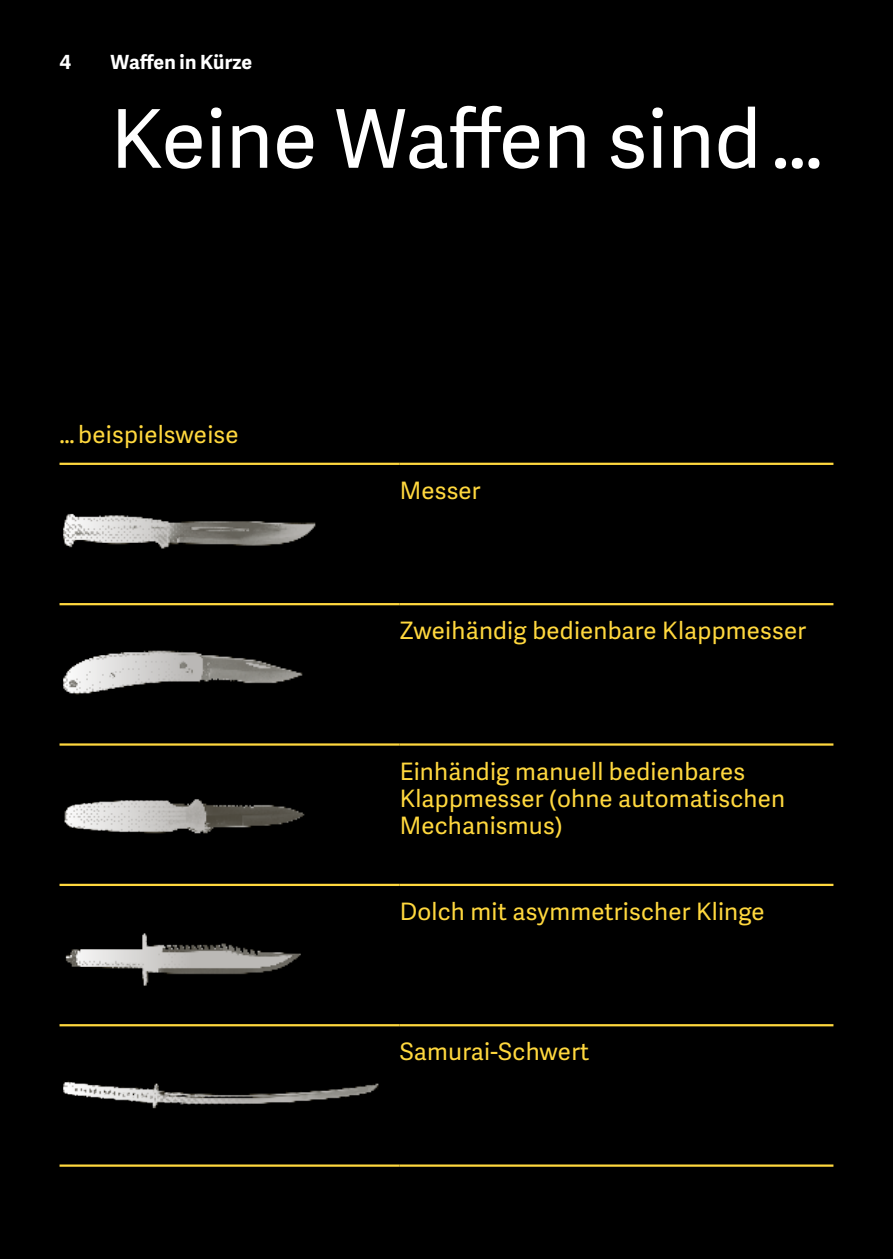
<style>
.page{position:relative;width:893px;height:1259px;background:#000}
.page>*{position:absolute;margin:0;border:0;box-sizing:border-box;transform-origin:0 0}
._100_titel_24_WH{font:81px "Adelle Sans";color:#fff}
._501_legendentext-8{font:24px/27px "Adelle Sans";letter-spacing:.01em;color:#ffd83e}
._00_kolumnentitel-6{font:700 19.5px "Adelle Sans";letter-spacing:.01em;color:#fff}
</style>
<div class="page">
<hr style="left:60px;top:463px;width:340px;height:2px;background:#ffd83e">
<hr style="left:400px;top:463px;width:433px;height:2px;background:#ffd83e">
<hr style="left:60px;top:603px;width:340px;height:2px;background:#ffd83e">
<hr style="left:400px;top:603px;width:433px;height:2px;background:#ffd83e">
<hr style="left:60px;top:743px;width:340px;height:2px;background:#ffd83e">
<hr style="left:400px;top:743px;width:433px;height:2px;background:#ffd83e">
<hr style="left:60px;top:883px;width:340px;height:3px;background:#ffd83e">
<hr style="left:400px;top:883px;width:433px;height:3px;background:#ffd83e">
<hr style="left:60px;top:1024px;width:340px;height:2px;background:#ffd83e">
<hr style="left:400px;top:1024px;width:433px;height:2px;background:#ffd83e">
<hr style="left:60px;top:1164px;width:340px;height:2px;background:#ffd83e">
<hr style="left:400px;top:1164px;width:433px;height:2px;background:#ffd83e">
<img style="left:63px;top:513px;width:253px;height:36px">
<img style="left:63px;top:650px;width:240px;height:45px">
<img style="left:64px;top:799px;width:241px;height:35px">
<img style="left:65px;top:933px;width:236px;height:53px">
<img style="left:63px;top:1081px;width:316px;height:28px">
<p class="_00_kolumnentitel-6" style="left:60px;top:47px;width:13px">4</p>
<p class="_00_kolumnentitel-6" style="left:111px;top:47px;width:143px">Waffen in Kürze</p>
<p class="_100_titel_24_WH" style="left:111px;top:81px;width:714px">Keine Waffen sind …</p>
<p class="_501_legendentext-8" style="left:60px;top:420px;width:181px">… beispielsweise</p>
<p class="_501_legendentext-8" style="left:400px;top:476px;width:82px">Messer</p>
<p class="_501_legendentext-8" style="left:400px;top:616px;width:408px">Zweihändig bedienbare Klappmesser</p>
<p class="_501_legendentext-8" style="left:400px;top:757px;width:387px">Einhändig manuell bedienbares<br>Klappmesser (ohne automatischen<br>Mechanismus)</p>
<p class="_501_legendentext-8" style="left:400px;top:897px;width:366px">Dolch mit asymmetrischer Klinge</p>
<p class="_501_legendentext-8" style="left:400px;top:1037px;width:191px">Samurai-Schwert</p>
</div>
